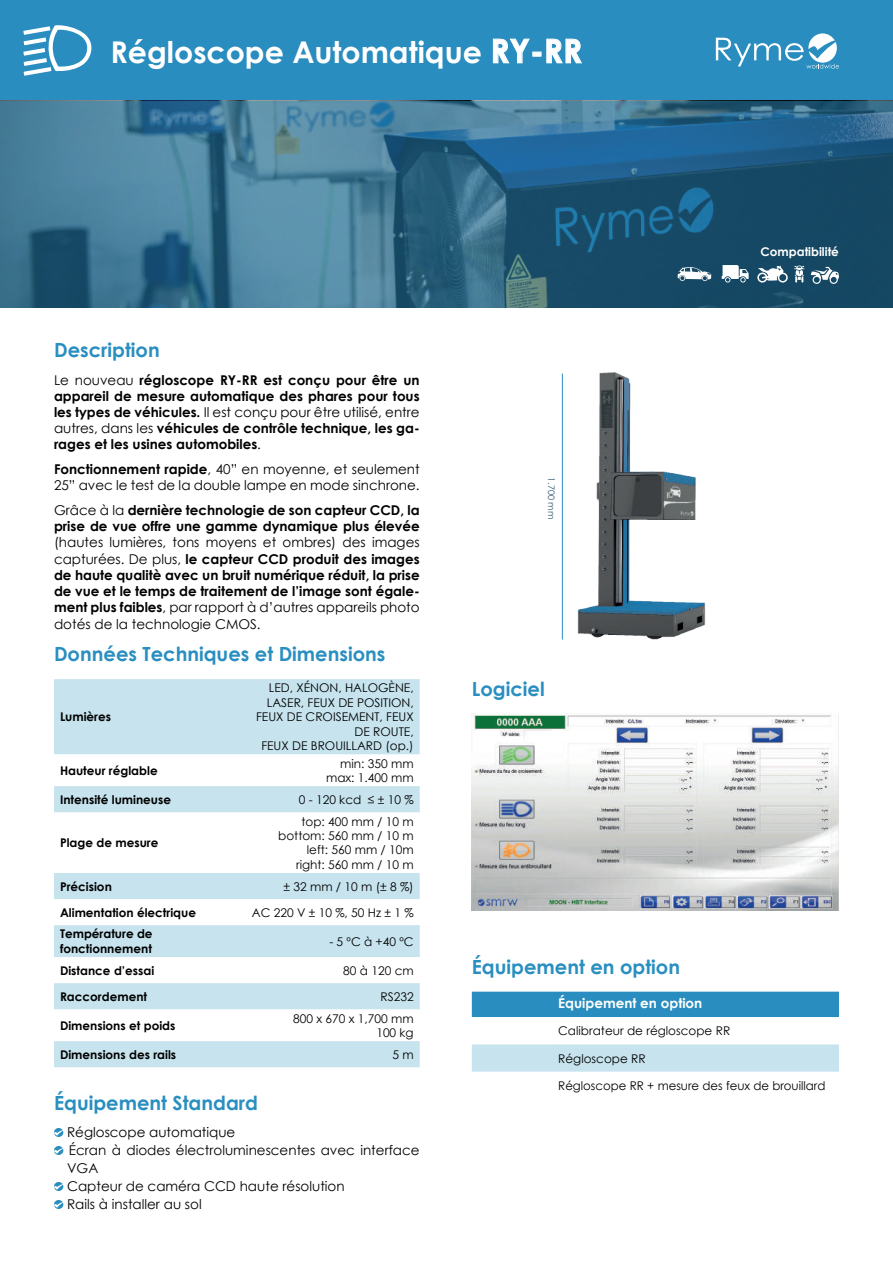
<style>
.page{position:relative;width:893px;height:1263px;background:#fff}
.page>*{position:absolute;margin:0;border:0;box-sizing:border-box;transform-origin:0 0}
.t1{font:700 30px "Century Gothic";color:#fff}
.t2{font:700 19.5px "Century Gothic";color:#298ec0}
.t3{font:700 13.5px/16.2px "Century Gothic";color:#000;text-align:justify}
.t4{font:13.5px/18px "Century Gothic";color:#000}
.t5{font:700 13.5px "Century Gothic";color:#fff}
.t6{font:12px/14.4px "Century Gothic";color:#000;text-align:right}
.t7{font:700 12px/14.4px "Century Gothic";color:#000}
.t8{font:700 12px "Century Gothic";color:#fff}
.t9{font:9px "Century Gothic";color:#28556d}
.s1{font-size:33px}
.s2{font-weight:400}
.s3{font-weight:700}
</style>
<div class="page">
<div style="left:0;top:0;width:893px;height:101px;background:#2a8dbf"></div>
<svg style="left:716px;top:33px;width:123px;height:36px"></svg>
<svg style="left:0;top:101px;width:893px;height:207px;background:#336a88"></svg>
<img style="left:561px;top:372px;width:145px;height:268px">
<svg style="left:722px;top:265px;width:27px;height:18px"></svg>
<svg style="left:757px;top:266px;width:31px;height:17px"></svg>
<svg style="left:794px;top:266px;width:10px;height:17px"></svg>
<svg style="left:678px;top:267px;width:33px;height:14px"></svg>
<svg style="left:811px;top:267px;width:28px;height:17px"></svg>
<svg style="left:23px;top:25px;width:69px;height:51px"></svg>
<svg style="left:54px;top:1128px;width:9px;height:9px"></svg>
<svg style="left:54px;top:1146px;width:9px;height:9px"></svg>
<svg style="left:54px;top:1182px;width:9px;height:9px"></svg>
<svg style="left:54px;top:1200px;width:9px;height:9px"></svg>
<svg style="left:54px;top:786px;width:366px;height:281px"></svg>
<svg style="left:472px;top:992px;width:367px;height:80px"></svg>
<div style="left:54px;top:679px;width:366px;height:75px;background:#c6e3ee"></div>
<img style="left:472px;top:713px;width:367px;height:197px">
<hr style="left:562px;top:374px;width:1px;height:266px;background:#298dbf">
<h1 class="t1" style="left:111px;top:29px;width:473px">Régloscope Automatique <span class="s1">RY-RR</span></h1>
<h2 class="t2" style="left:54px;top:335px;width:107px">Description</h2>
<p class="t3" style="left:54px;top:371px;width:367px"><span class="s2">Le nouveau</span> régloscope RY-RR est conçu pour être un appareil de mesure automatique des phares pour tous les types de véhicules. <span class="s2">Il est conçu pour être utilisé, entre autres, dans les</span> véhicules de contrôle technique, les ga&shy;rages et les usines automobiles<span class="s2">.</span></p>
<p class="t4" style="left:54px;top:461px;width:367px;line-height:16.2px"><span class="s3">Fonctionnement rapide</span>, 40” en moyenne, et seulement<br>25” avec le test de la double lampe en mode sinchrone.</p>
<p class="t3" style="left:54px;top:501px;width:367px"><span class="s2">Grâce à la</span> dernière technologie de son capteur CCD, la prise de vue offre une gamme dynamique plus élevée</p>
<p class="t3" style="left:54px;top:534px;width:367px"><span class="s2">(hautes lumières, tons moyens et ombres) des images capturées. De plus,</span> le capteur CCD produit des images de haute qualitè avec un bruit numérique réduit, la prise de vue et le temps de traitement de l’image sont égale&shy;ment plus faibles<span class="s2">, par rapport à d’autres appareils photo dotés de la technologie CMOS.</span></p>
<h2 class="t2" style="left:54px;top:639px;width:333px">Données Techniques et Dimensions</h2>
<p class="t7" style="left:60px;top:709px;width:53px">Lumières</p>
<p class="t6" style="left:256px;top:681px;width:159px">LED, XÉNON, HALOGÈNE,<br>LASER, FEUX DE POSITION,<br>FEUX DE CROISEMENT, FEUX<br>DE ROUTE,<br>FEUX DE BROUILLARD (op.)</p>
<p class="t7" style="left:60px;top:763px;width:99px">Hauteur réglable</p>
<p class="t6" style="left:326px;top:756px;width:89px">min: 350 mm max: 1.400 mm</p>
<p class="t7" style="left:60px;top:792px;width:113px">Intensité lumineuse</p>
<p class="t6" style="left:299px;top:792px;width:116px">0 - 120 kcd ≤ ± 10 %</p>
<p class="t7" style="left:60px;top:835px;width:100px">Plage de mesure</p>
<p class="t6" style="left:278px;top:814px;width:137px">top: 400 mm / 10 m bottom: 560 mm / 10 m left: 560 mm / 10m right: 560 mm / 10 m</p>
<p class="t9" style="left:558px;top:477px;width:43px;rotate:90deg">1.700 mm</p>
<h2 class="t2" style="left:472px;top:674px;width:74px">Logiciel</h2>
<p class="t8" style="left:760px;top:243px;width:80px">Compatibilité</p>
<p class="t7" style="left:60px;top:878px;width:53px">Précision</p>
<p class="t6" style="left:284px;top:879px;width:132px">± 32 mm / 10 m (± 8 %)</p>
<p class="t7" style="left:60px;top:904px;width:138px">Alimentation électrique</p>
<p class="t6" style="left:252px;top:905px;width:163px">AC 220 V ± 10 %, 50 Hz ± 1 %</p>
<p class="t7" style="left:60px;top:926px;width:94px">Température de fonctionnement</p>
<p class="t6" style="left:329px;top:934px;width:86px">- 5 ºC à +40 ºC</p>
<p class="t7" style="left:60px;top:962px;width:96px">Distance d’essai</p>
<p class="t6" style="left:343px;top:963px;width:72px">80 à 120 cm</p>
<p class="t7" style="left:60px;top:989px;width:89px">Raccordement</p>
<p class="t6" style="left:380px;top:989px;width:35px">RS232</p>
<p class="t7" style="left:60px;top:1018px;width:117px">Dimensions et poids</p>
<p class="t6" style="left:293px;top:1011px;width:122px">800 x 670 x 1,700 mm<br>100 kg</p>
<p class="t7" style="left:60px;top:1047px;width:118px">Dimensions des rails</p>
<p class="t6" style="left:392px;top:1047px;width:23px">5 m</p>
<h2 class="t2" style="left:54px;top:1088px;width:205px">Équipement Standard</h2>
<p class="t4" style="left:67px;top:1123px;width:354px">Régloscope automatique<br>Écran à diodes électroluminescentes avec interface<br>VGA<br>Capteur de caméra CCD haute résolution<br>Rails à installer au sol</p>
<h2 class="t2" style="left:472px;top:952px;width:210px">Équipement en option</h2>
<p class="t5" style="left:558px;top:993px;width:146px">Équipement en option</p>
<p class="t6" style="left:558px;top:1023px;width:174px">Calibrateur de régloscope RR</p>
<p class="t6" style="left:558px;top:1051px;width:89px">Régloscope RR</p>
<p class="t6" style="left:558px;top:1078px;width:269px">Régloscope RR + mesure des feux de brouillard</p>
</div>
